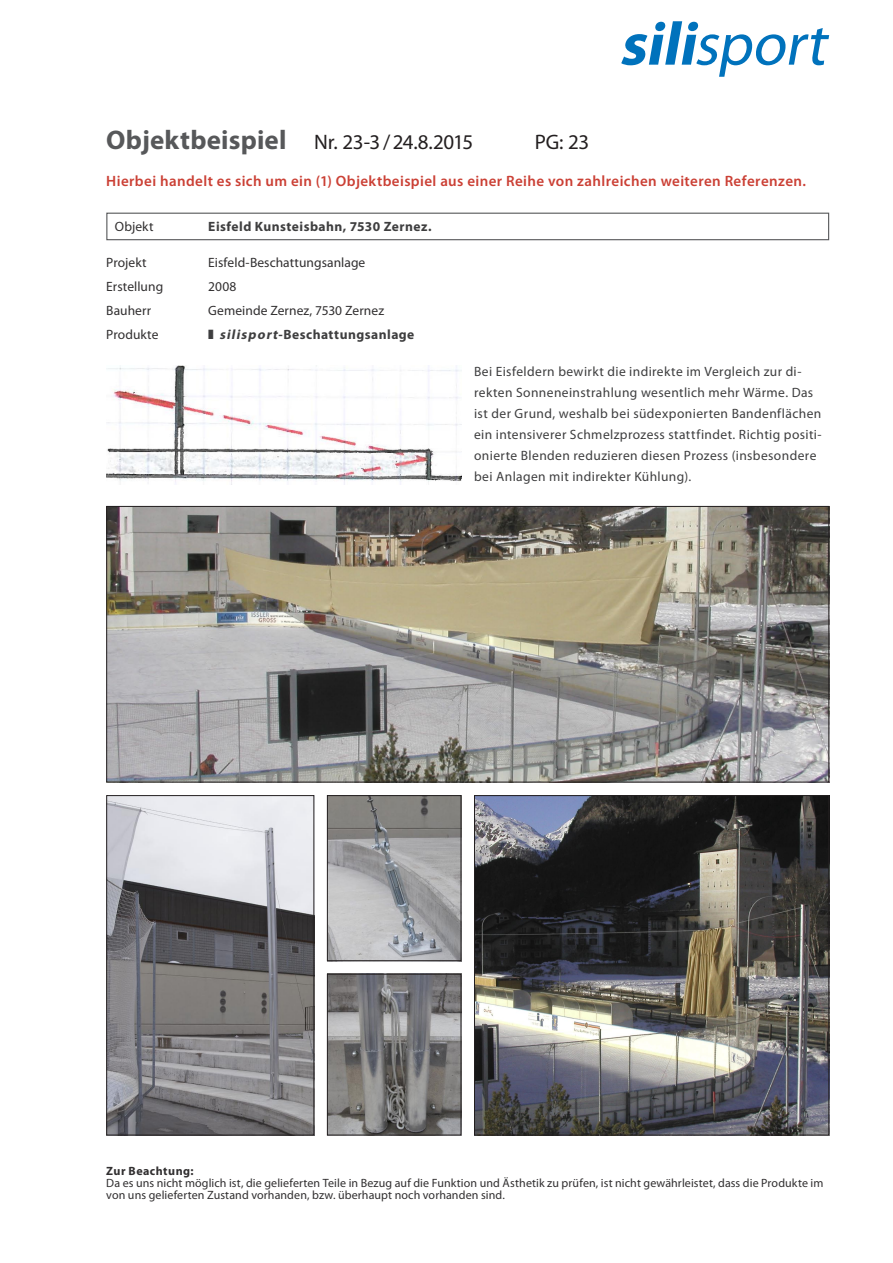
<style>
.page{position:relative;width:893px;height:1263px;background:#fff}
.page>*{position:absolute;margin:0;border:0;box-sizing:border-box;transform-origin:0 0}
.t1{font:700 27px "Myriad Pro";letter-spacing:.01em;color:#57585a}
.t2{font:21px "Myriad Pro";letter-spacing:-.015em;color:#231f20}
.t3{font:600 15px "Myriad Pro";letter-spacing:.025em;color:#cb4035}
.t4{font:13.5px/21px "Myriad Pro";letter-spacing:.03em;color:#3e3e3f}
.t5{font:13.5px "Myriad Pro";letter-spacing:.005em;color:#312f30}
.t6{font:700 13.5px "Myriad Pro";letter-spacing:.035em;color:#3e3e3f}
.t7{font:12px/12px "Myriad Pro";letter-spacing:.01em;color:#312f30}
.t8{font:700 12px "Myriad Pro";letter-spacing:.04em;color:#312f30}
.s1{font-style:italic}
</style>
<div class="page">
<img style="left:106px;top:366px;width:355px;height:119px">
<img style="left:108px;top:797px;width:204px;height:336px">
<div style="left:106px;top:795px;width:208px;height:340px;border:1px solid #231f20"></div>
<img style="left:329px;top:797px;width:130px;height:162px">
<div style="left:327px;top:795px;width:134px;height:166px;border:1px solid #231f20"></div>
<img style="left:329px;top:976px;width:130px;height:157px">
<div style="left:327px;top:974px;width:134px;height:161px;border:1px solid #231f20"></div>
<img style="left:476px;top:797px;width:351px;height:336px">
<div style="left:474px;top:795px;width:355px;height:340px;border:1px solid #231f20"></div>
<img style="left:108px;top:508px;width:719px;height:272px">
<div style="left:106px;top:213px;width:723px;height:27px;border:1px solid #57585a"></div>
<svg style="left:621px;top:21px;width:208px;height:56px"></svg>
<h1 class="t1" style="left:106px;top:122px;width:182px">Objektbeispiel</h1>
<p class="t3" style="left:106px;top:171px;width:701px">Hierbei handelt es sich um ein (1) Objektbeispiel aus einer Reihe von zahlreichen weiteren Referenzen.</p>
<h2 class="t2" style="left:314px;top:129px;width:160px">Nr. 23-3/24.8.2015</h2>
<h2 class="t2" style="left:535px;top:129px;width:56px">PG: 23</h2>
<p class="t5" style="left:115px;top:218px;width:40px">Objekt</p>
<p class="t6" style="left:208px;top:218px;width:225px">Eisfeld Kunsteisbahn, 7530 Zernez.</p>
<p class="t5" style="left:106px;top:254px;width:42px">Projekt</p>
<p class="t5" style="left:208px;top:254px;width:159px">Eisfeld-Beschattungsanlage</p>
<p class="t5" style="left:106px;top:278px;width:58px">Erstellung</p>
<p class="t5" style="left:208px;top:278px;width:30px">2008</p>
<p class="t5" style="left:106px;top:302px;width:46px">Bauherr</p>
<p class="t5" style="left:208px;top:302px;width:177px">Gemeinde Zernez, 7530 Zernez</p>
<p class="t5" style="left:106px;top:326px;width:54px">Produkte</p>
<p class="t6" style="left:208px;top:326px;width:208px">❚ <span class="s1">silisport</span>-Beschattungsanlage</p>
<p class="t4" style="left:474px;top:361px;width:349px">Bei Eisfeldern bewirkt die indirekte im Vergleich zur di&shy;rekten Sonneneinstrahlung wesentlich mehr Wärme. Das ist der Grund, weshalb bei südexponierten Bandenflächen ein intensiverer Schmelzprozess stattfindet. Richtig positi&shy;onierte Blenden reduzieren diesen Prozess (insbesondere bei Anlagen mit indirekter Kühlung).</p>
<p class="t8" style="left:106px;top:1163px;width:89px">Zur Beachtung:</p>
<p class="t7" style="left:106px;top:1177px;width:719px">Da es uns nicht möglich ist, die gelieferten Teile in Bezug auf die Funktion und Ästhetik zu prüfen, ist nicht gewährleistet, dass die Produkte im von uns gelieferten Zustand vorhanden, bzw. überhaupt noch vorhanden sind.</p>
</div>
